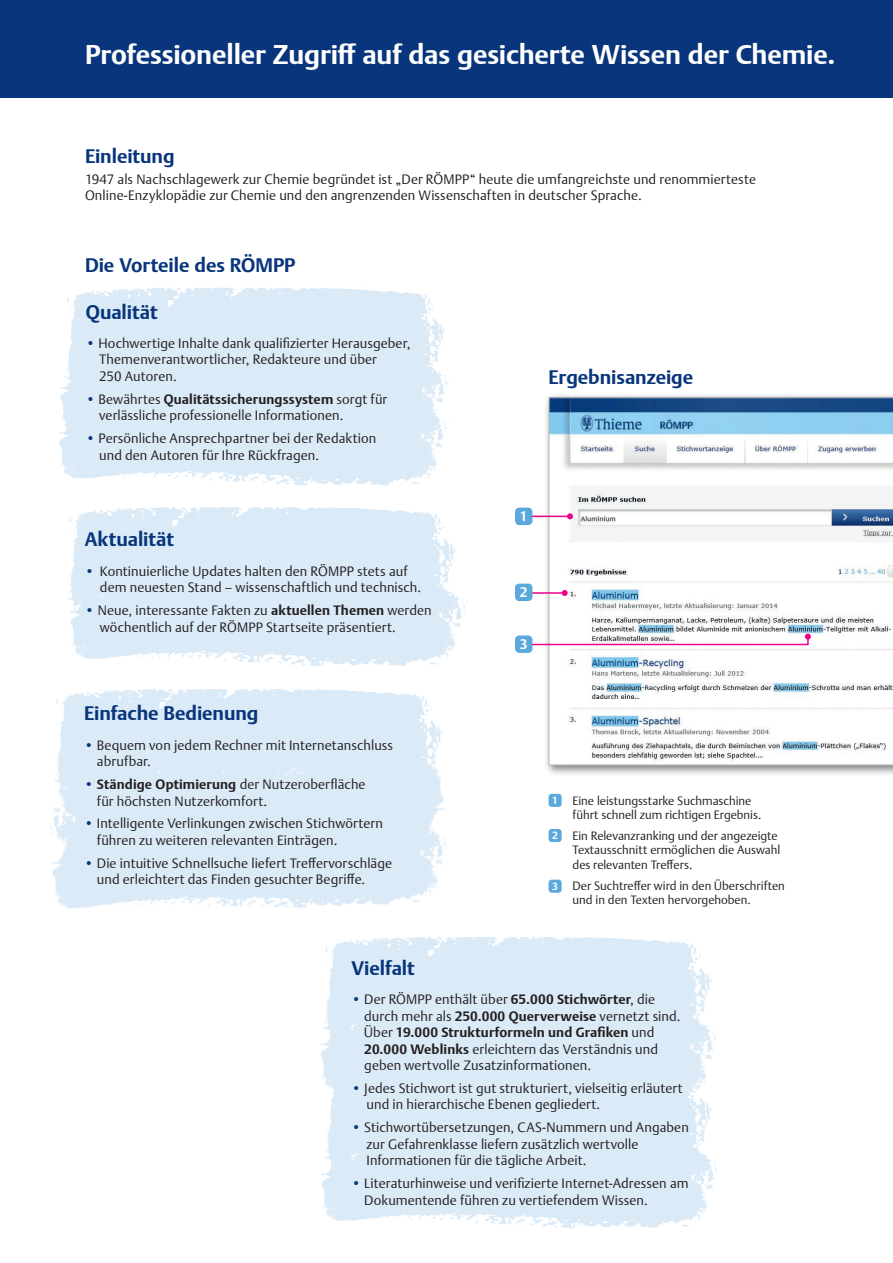
<style>
.page{position:relative;width:893px;height:1263px;background:#fff}
.page>*{position:absolute;margin:0;border:0;box-sizing:border-box;transform-origin:0 0}
.t1{font:700 27px "Thieme Argo 2008";letter-spacing:-.005em;color:#fff}
.t2{font:700 19.5px "Thieme Argo 2008";letter-spacing:-.005em;color:#08357c}
.t3{font:300 13.5px/16.5px "Thieme Argo 2008";letter-spacing:.005em;color:#231f20}
.t4{font:700 13.5px "Thieme Argo 2011";color:#fff}
.t5{font:300 12px/14.4px "Thieme Argo 2008";color:#231f20}
.s1{color:#08357c}
.s2{font-weight:700}
.s3{font-family:"Thieme Argo 2011";font-weight:700;font-size:10.2px;color:#fff}
</style>
<div class="page">
<img style="left:60px;top:456px;width:377px;height:30px">
<div style="left:59px;top:423px;width:388px;height:33px;background:#dbeaf7"></div>
<img style="left:60px;top:287px;width:388px;height:136px">
<img style="left:71px;top:645px;width:384px;height:21px">
<img style="left:67px;top:506px;width:400px;height:139px">
<img style="left:53px;top:874px;width:384px;height:35px">
<img style="left:48px;top:827px;width:400px;height:47px">
<img style="left:50px;top:688px;width:395px;height:139px">
<img style="left:320px;top:936px;width:398px;height:114px">
<img style="left:322px;top:1204px;width:385px;height:24px">
<div style="left:320px;top:1050px;width:399px;height:154px;background:#dbeaf7"></div>
<div style="left:0;top:0;width:893px;height:98px;background:#08357c"></div>
<div style="left:543px;top:392px;width:350px;height:384px;background:#231f20;opacity:.6"></div>
<svg style="left:548px;top:397px;width:345px;height:368px"></svg>
<div style="left:549px;top:794px;width:13px;height:13px;background:#5ba8dc;border-radius:3px"></div>
<div style="left:549px;top:829px;width:13px;height:13px;background:#5ba8dc;border-radius:3px"></div>
<div style="left:549px;top:880px;width:13px;height:13px;background:#5ba8dc;border-radius:3px"></div>
<hr style="left:522px;top:516px;width:48px;height:1px;background:#ed028c">
<svg style="left:567px;top:513px;width:6px;height:6px"></svg>
<div style="left:515px;top:508px;width:17px;height:17px;background:#5ba8dc;border-radius:4px"></div>
<hr style="left:525px;top:592px;width:40px;height:2px;background:#ed028c">
<svg style="left:562px;top:590px;width:6px;height:6px"></svg>
<div style="left:515px;top:584px;width:17px;height:17px;background:#5ba8dc;border-radius:4px"></div>
<svg style="left:531px;top:634px;width:280px;height:12px"></svg>
<div style="left:515px;top:635px;width:17px;height:18px;background:#5ba8dc;border-radius:4px"></div>
<h1 class="t1" style="left:85px;top:36px;width:752px">Professioneller Zugriff auf das gesicherte Wissen der Chemie.</h1>
<h2 class="t2" style="left:85px;top:143px;width:91px">Einleitung</h2>
<p class="t3" style="left:85px;top:170px;width:672px">1947 als Nachschlagewerk zur Chemie begründet ist „Der RÖMPP“ heute die umfangreichste und renommierteste<br>Online-Enzyklopädie zur Chemie und den angrenzenden Wissenschaften in deutscher Sprache.</p>
<h2 class="t2" style="left:85px;top:252px;width:212px">Die Vorteile des RÖMPP</h2>
<h2 class="t2" style="left:86px;top:299px;width:73px">Qualität</h2>
<p class="t3" style="left:99px;top:335px;width:313px;text-indent:-14px"><span class="s1">•</span> Hochwertige Inhalte dank qualifizierter Herausgeber,<br>Themenverantwortlicher, Redakteure und über<br>250 Autoren.</p>
<p class="t3" style="left:99px;top:390px;width:290px;text-indent:-14px"><span class="s1">•</span> Bewährtes <span class="s2">Qualitätssicherungssystem</span> sorgt für verlässliche professionelle Informationen.</p>
<p class="t3" style="left:99px;top:430px;width:279px;text-indent:-14px"><span class="s1">•</span> Persönliche Ansprechpartner bei der Redaktion und den Autoren für Ihre Rückfragen.</p>
<h2 class="t2" style="left:85px;top:526px;width:91px">Aktualität</h2>
<p class="t3" style="left:100px;top:562px;width:323px;text-indent:-15px"><span class="s1">•</span> Kontinuierliche Updates halten den RÖMPP stets auf dem neuesten Stand – wissenschaftlich und technisch.</p>
<p class="t3" style="left:100px;top:602px;width:333px;text-indent:-15px"><span class="s1">•</span> Neue, interessante Fakten zu <span class="s2">aktuellen Themen</span> werden wöchentlich auf der RÖMPP Startseite präsentiert.</p>
<h2 class="t2" style="left:84px;top:700px;width:176px">Einfache Bedienung</h2>
<p class="t3" style="left:97px;top:736px;width:298px;text-indent:-13px"><span class="s1">•</span> Bequem von jedem Rechner mit Internetanschluss abrufbar.</p>
<p class="t3" style="left:97px;top:776px;width:270px;text-indent:-13px"><span class="s1">•</span> <span class="s2">Ständige Optimierung</span> der Nutzeroberfläche für höchsten Nutzerkomfort.</p>
<p class="t3" style="left:97px;top:815px;width:287px;text-indent:-13px"><span class="s1">•</span> Intelligente Verlinkungen zwischen Stichwörtern führen zu weiteren relevanten Einträgen.</p>
<p class="t3" style="left:97px;top:854px;width:297px;text-indent:-13px"><span class="s1">•</span> Die intuitive Schnellsuche liefert Treffervorschläge und erleichtert das Finden gesuchter Begriffe.</p>
<h2 class="t2" style="left:548px;top:364px;width:146px">Ergebnisanzeige</h2>
<p class="t4" style="left:520px;top:507px;width:9px">1</p>
<p class="t4" style="left:520px;top:583px;width:9px">2</p>
<p class="t4" style="left:520px;top:635px;width:9px">3</p>
<p class="t5" style="left:572px;top:793px;width:190px;text-indent:-20px"><span class="s3">1</span> Eine leistungsstarke Suchmaschine führt schnell zum richtigen Ergebnis.</p>
<p class="t5" style="left:572px;top:828px;width:209px;text-indent:-20px"><span class="s3">2</span> Ein Relevanzranking und der angezeigte<br>Textausschnitt ermöglichen die Auswahl des relevanten Treffers.</p>
<p class="t5" style="left:572px;top:878px;width:214px;text-indent:-20px"><span class="s3">3</span> Der Suchtreffer wird in den Überschriften und in den Texten hervorgehoben.</p>
<h2 class="t2" style="left:352px;top:955px;width:65px">Vielfalt</h2>
<p class="t3" style="left:364px;top:991px;width:318px;text-indent:-13px"><span class="s1">•</span> Der RÖMPP enthält über <span class="s2">65.000 Stichwörter</span>, die durch mehr als <span class="s2">250.000 Querverweise</span> vernetzt sind.<br>Über <span class="s2">19.000 Strukturformeln und Grafiken</span> und <span class="s2">20.000 Weblinks</span> erleichtern das Verständnis und geben wertvolle Zusatzinformationen.</p>
<p class="t3" style="left:367px;top:1079px;width:318px;text-indent:-15px"><span class="s1">•</span> Jedes Stichwort ist gut strukturiert, vielseitig erläutert und in hierarchische Ebenen gegliedert.</p>
<p class="t3" style="left:367px;top:1119px;width:324px;text-indent:-15px"><span class="s1">•</span> Stichwortübersetzungen, CAS-Nummern und Angaben zur Gefahrenklasse liefern zusätzlich wertvolle<br>Informationen für die tägliche Arbeit.</p>
<p class="t3" style="left:364px;top:1175px;width:326px;text-indent:-13px"><span class="s1">•</span> Literaturhinweise und verifizierte Internet-Adressen am<br>Dokumentende führen zu vertiefendem Wissen.</p>
</div>
